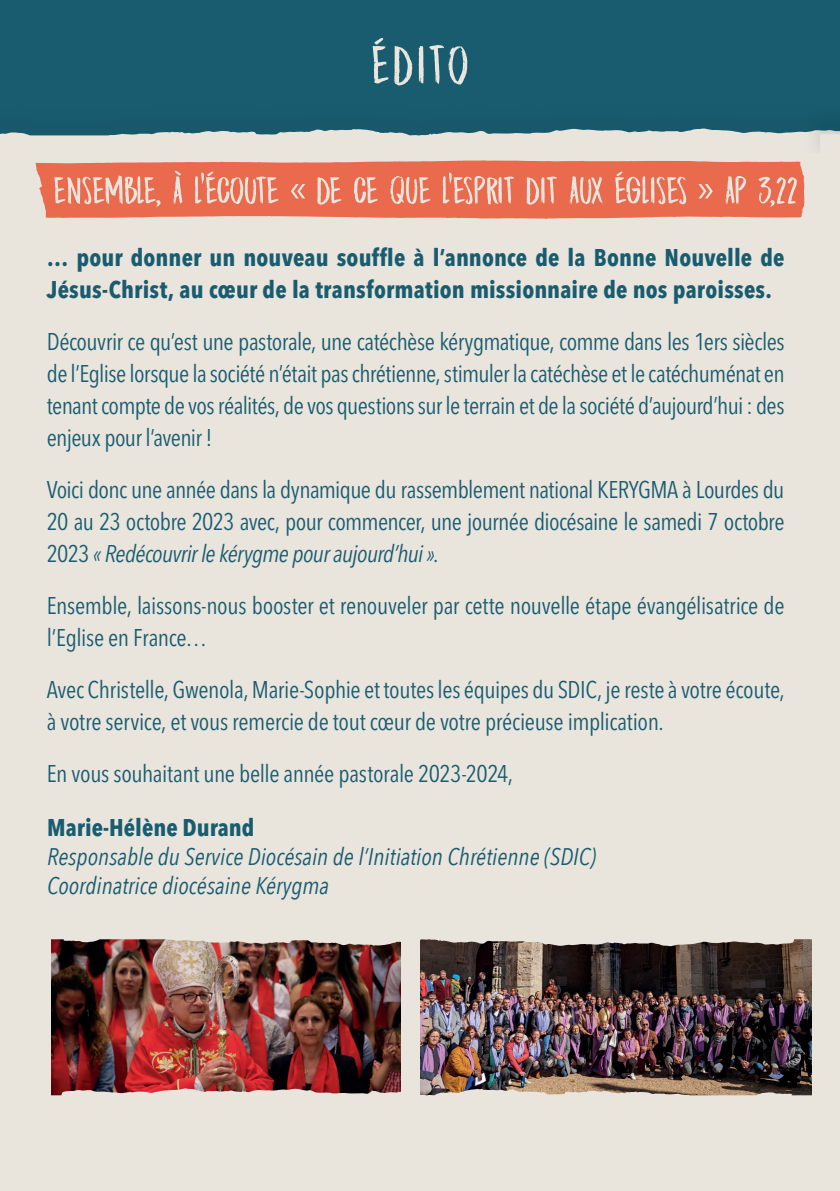
<style>
.page{position:relative;width:840px;height:1191px;background:#fff}
.page>*{position:absolute;margin:0;border:0;box-sizing:border-box;transform-origin:0 0}
.t1{font:56px "DK Midnight Chalker";letter-spacing:.04em;color:#ebe6dd}
.t2{font:condensed 24px/32px "Avenir Next LT Pro";letter-spacing:-.015em;color:#195c70;text-align:justify}
.t3{font:700 condensed 24px/32px "Avenir Next LT Pro";letter-spacing:.005em;color:#195c70}
.t4{font:italic 24px/28.8px "Avenir Next Condensed";color:#195c70}
.s1{font-style:italic}
</style>
<div class="page">
<div style="left:0;top:0;width:839px;height:147px;background:#195c70"></div>
<svg style="left:0;top:128px;width:839px;height:25px"></svg>
<div style="left:0;top:153px;width:839px;height:1038px;background:#e9e5dd"></div>
<img style="left:51px;top:947px;width:349px;height:140px">
<img style="left:420px;top:947px;width:391px;height:140px">
<img style="left:51px;top:1087px;width:761px;height:9px">
<img style="left:51px;top:939px;width:761px;height:8px">
<svg style="left:35px;top:160px;width:769px;height:59px;background:#e9775d"></svg>
<svg style="left:54px;top:175px;width:106px;height:32px"></svg>
<svg style="left:173px;top:171px;width:9px;height:33px"></svg>
<svg style="left:195px;top:171px;width:83px;height:33px"></svg>
<svg style="left:291px;top:184px;width:14px;height:14px"></svg>
<svg style="left:317px;top:177px;width:24px;height:28px"></svg>
<svg style="left:353px;top:177px;width:24px;height:26px"></svg>
<svg style="left:390px;top:176px;width:40px;height:28px"></svg>
<svg style="left:442px;top:172px;width:72px;height:33px"></svg>
<svg style="left:526px;top:176px;width:30px;height:29px"></svg>
<svg style="left:569px;top:176px;width:33px;height:28px"></svg>
<svg style="left:614px;top:171px;width:71px;height:34px"></svg>
<svg style="left:698px;top:184px;width:14px;height:14px"></svg>
<svg style="left:724px;top:176px;width:21px;height:28px"></svg>
<svg style="left:758px;top:177px;width:38px;height:30px"></svg>
<h1 class="t1" style="left:371px;top:34px;width:99px">ÉDITO</h1>
<p class="t3" style="left:47px;top:242px;width:738px">… pour donner un nouveau souffle à l’annonce de la Bonne Nouvelle de<br>Jésus-Christ, au cœur de la transformation missionnaire de nos paroisses.</p>
<p class="t2" style="left:47px;top:326px;width:739px">Découvrir ce qu’est une pastorale, une catéchèse kérygmatique, comme dans les 1ers siècles de l’Eglise lorsque la société n’était pas chrétienne, stimuler la catéchèse et le catéchuménat en tenant compte de vos réalités, de vos questions sur le terrain et de la société d’aujourd’hui : des enjeux pour l’avenir !</p>
<p class="t2" style="left:47px;top:474px;width:738px">Voici donc une année dans la dynamique du rassemblement national KERYGMA à Lourdes du 20 au 23 octobre 2023 avec, pour commencer, une journée diocésaine le samedi 7 octobre 2023 <span class="s1">« Redécouvrir le kérygme pour aujourd’hui »</span>.</p>
<p class="t2" style="left:47px;top:590px;width:738px">Ensemble, laissons-nous booster et renouveler par cette nouvelle étape évangélisatrice de l’Eglise en France…</p>
<p class="t2" style="left:47px;top:674px;width:739px">Avec Christelle, Gwenola, Marie-Sophie et toutes les équipes du SDIC, je reste à votre écoute, à votre service, et vous remercie de tout cœur de votre précieuse implication.</p>
<p class="t2" style="left:47px;top:758px;width:467px">En vous souhaitant une belle année pastorale 2023-2024,</p>
<p class="t3" style="left:47px;top:811px;width:209px">Marie-Hélène Durand</p>
<p class="t4" style="left:47px;top:842px;width:550px">Responsable du Service Diocésain de l’Initiation Chrétienne (SDIC)<br>Coordinatrice diocésaine Kérygma</p>
</div>
